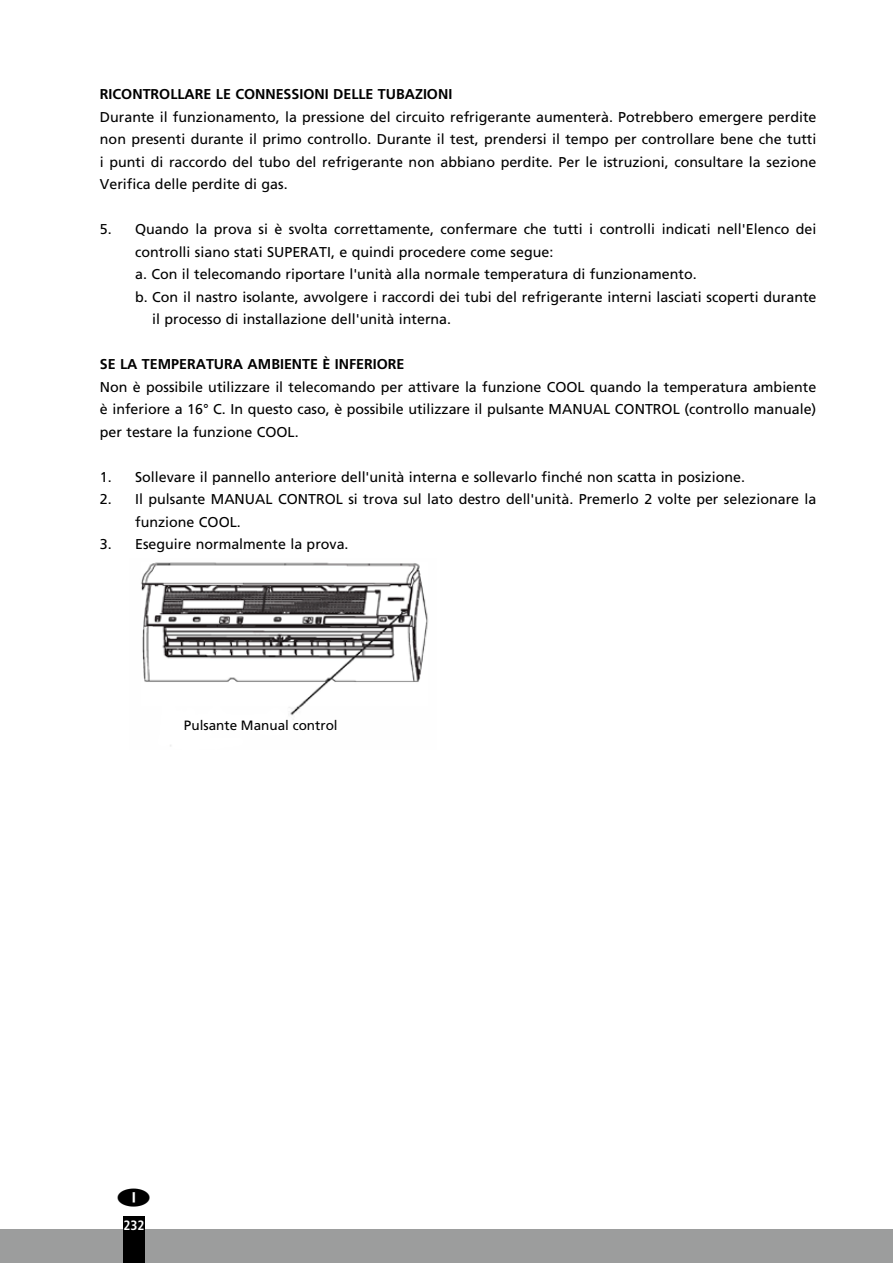
<style>
.page{position:relative;width:893px;height:1263px;background:#fff}
.page>*{position:absolute;margin:0;border:0;box-sizing:border-box;transform-origin:0 0}
.body_vet{font:14.25px/22.5px "Frutiger LT Std";color:#000}
.body_vet-2{font:700 14.25px "Frutiger LT Std";color:#000}
.t1{font:13.5px "Frutiger LT Std";color:#000}
.t2{font:700 condensed 13.5px "Frutiger LT Std";color:#fff}
</style>
<div class="page">
<div style="left:0;top:1229px;width:893px;height:34px;background:#9c9d9d"></div>
<div style="left:123px;top:1216px;width:22px;height:47px;background:#000"></div>
<img style="left:141px;top:562px;width:287px;height:185px">
<p class="body_vet-2" style="left:100px;top:86px;width:354px">RICONTROLLARE LE CONNESSIONI DELLE TUBAZIONI</p>
<p class="body_vet" style="left:100px;top:105px;width:718px;text-align:justify">Durante il funzionamento, la pressione del circuito refrigerante aumenterà. Potrebbero emergere perdite non presenti durante il primo controllo. Durante il test, prendersi il tempo per controllare bene che tutti i punti di raccordo del tubo del refrigerante non abbiano perdite. Per le istruzioni, consultare la sezione Verifica delle perdite di gas.</p>
<p class="body_vet" style="left:135px;top:218px;width:683px;text-indent:-35px">5. Quando la prova si è svolta correttamente, confermare che tutti i controlli indicati nell'Elenco dei controlli siano stati SUPERATI, e quindi procedere come segue:</p>
<p class="body_vet" style="left:135px;top:263px;width:563px">a. Con il telecomando riportare l'unità alla normale temperatura di funzionamento.</p>
<p class="body_vet" style="left:152px;top:285px;width:666px;text-indent:-17px">b. Con il nastro isolante, avvolgere i raccordi dei tubi del refrigerante interni lasciati scoperti durante il processo di installazione dell'unità interna.</p>
<p class="body_vet-2" style="left:100px;top:356px;width:306px">SE LA TEMPERATURA AMBIENTE È INFERIORE</p>
<p class="body_vet" style="left:100px;top:375px;width:718px;text-align:justify">Non è possibile utilizzare il telecomando per attivare la funzione COOL quando la temperatura ambiente è inferiore a 16° C. In questo caso, è possibile utilizzare il pulsante MANUAL CONTROL (controllo manuale) per testare la funzione COOL.</p>
<p class="body_vet" style="left:100px;top:465px;width:647px">1. Sollevare il pannello anteriore dell'unità interna e sollevarlo finché non scatta in posizione.</p>
<p class="body_vet" style="left:135px;top:488px;width:683px;text-indent:-35px">2. Il pulsante MANUAL CONTROL si trova sul lato destro dell'unità. Premerlo 2 volte per selezionare la funzione COOL.</p>
<p class="body_vet" style="left:100px;top:533px;width:250px">3. Eseguire normalmente la prova.</p>
<p class="t1" style="left:184px;top:717px;width:155px">Pulsante Manual control</p>
<p class="t2" style="left:123px;top:1217px;width:23px">232</p>
</div>
